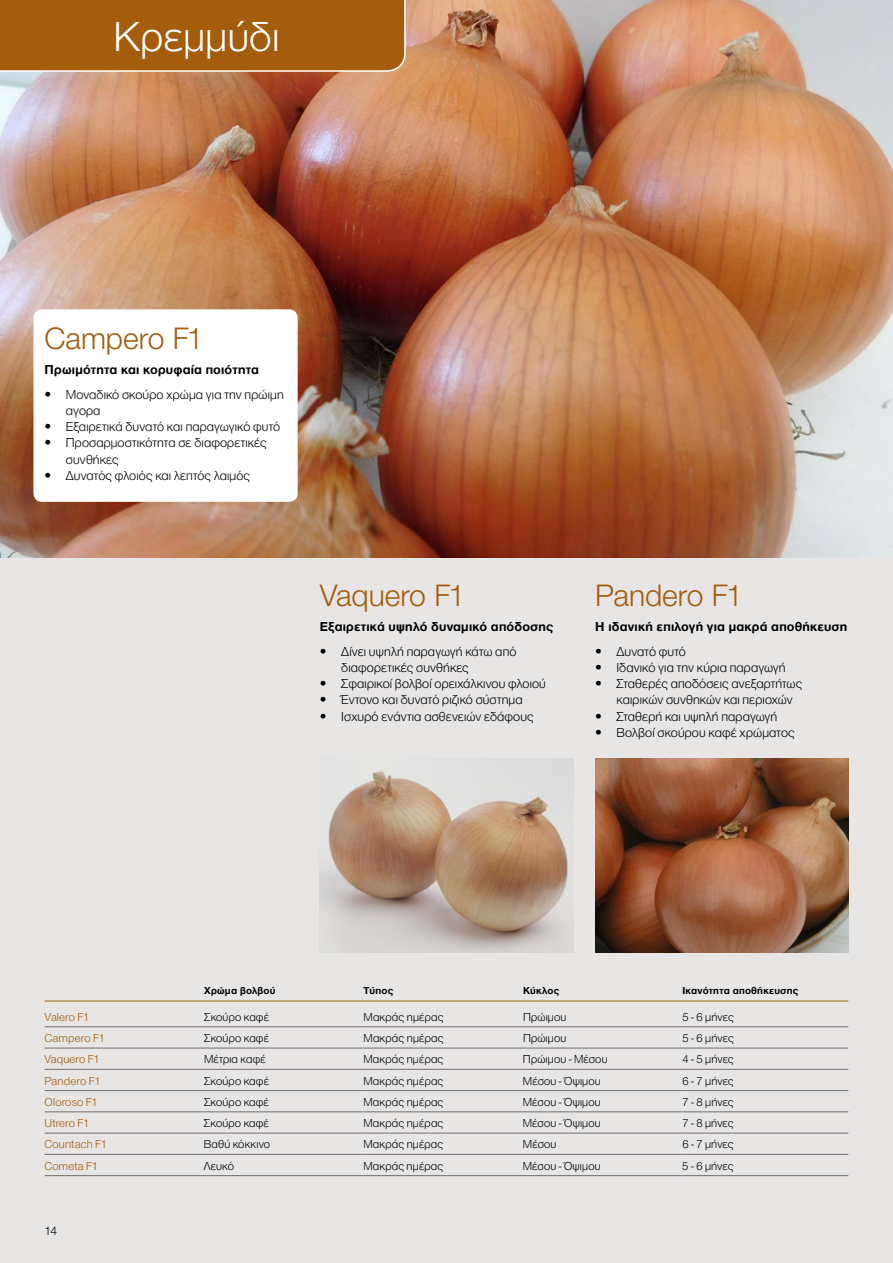
<style>
.page{position:relative;width:893px;height:1263px;background:#e8e5e5}
.page>*{position:absolute;margin:0;border:0;box-sizing:border-box;transform-origin:0 0}
.t1{font:300 43.5px "Helvetica Neue Greek";letter-spacing:.005em;color:#fff}
.t2{font:300 30px "Helvetica Neue LT Pro";letter-spacing:-.005em;color:#a35d0c}
.t3{font:300 13.5px/16.2px "Helvetica Neue Greek";letter-spacing:.01em;color:#000}
.t4{font:700 13.5px "Helvetica Neue Greek";letter-spacing:.015em;color:#000}
.t5{font:300 12px "Helvetica Neue Greek";letter-spacing:.015em;color:#000}
.t6{font:300 12px "Helvetica Neue Greek";letter-spacing:.01em;color:#a35d0c}
.t7{font:300 12px "Helvetica Neue LT Pro";color:#000}
.t8{font:700 10.5px "Helvetica Neue Greek";letter-spacing:.02em;color:#000}
.s1{font-family:"Helvetica Neue LT Pro"}
</style>
<div class="page">
<img style="left:0;top:0;width:893px;height:557px">
<div style="left:33px;top:309px;width:265px;height:193px;background:#fff;border-radius:9px"></div>
<div style="left:0;top:0;width:406px;height:73px;background:#a35d0c"></div>
<hr style="left:45px;top:1026px;width:159px;height:1px;background:#706f6f">
<hr style="left:204px;top:1026px;width:160px;height:1px;background:#706f6f">
<hr style="left:364px;top:1026px;width:159px;height:1px;background:#706f6f">
<hr style="left:523px;top:1026px;width:159px;height:1px;background:#706f6f">
<hr style="left:682px;top:1026px;width:166px;height:1px;background:#706f6f">
<hr style="left:45px;top:1048px;width:159px;height:1px;background:#706f6f">
<hr style="left:204px;top:1048px;width:160px;height:1px;background:#706f6f">
<hr style="left:364px;top:1048px;width:159px;height:1px;background:#706f6f">
<hr style="left:523px;top:1048px;width:159px;height:1px;background:#706f6f">
<hr style="left:682px;top:1048px;width:166px;height:1px;background:#706f6f">
<hr style="left:45px;top:1069px;width:159px;height:1px;background:#706f6f">
<hr style="left:204px;top:1069px;width:160px;height:1px;background:#706f6f">
<hr style="left:364px;top:1069px;width:159px;height:1px;background:#706f6f">
<hr style="left:523px;top:1069px;width:159px;height:1px;background:#706f6f">
<hr style="left:682px;top:1069px;width:166px;height:1px;background:#706f6f">
<hr style="left:45px;top:1090px;width:159px;height:1px;background:#706f6f">
<hr style="left:204px;top:1090px;width:160px;height:1px;background:#706f6f">
<hr style="left:364px;top:1090px;width:159px;height:1px;background:#706f6f">
<hr style="left:523px;top:1090px;width:159px;height:1px;background:#706f6f">
<hr style="left:682px;top:1090px;width:166px;height:1px;background:#706f6f">
<hr style="left:45px;top:1111px;width:159px;height:1px;background:#706f6f">
<hr style="left:204px;top:1111px;width:160px;height:1px;background:#706f6f">
<hr style="left:364px;top:1111px;width:159px;height:1px;background:#706f6f">
<hr style="left:523px;top:1111px;width:159px;height:1px;background:#706f6f">
<hr style="left:682px;top:1111px;width:166px;height:1px;background:#706f6f">
<hr style="left:45px;top:1133px;width:159px;height:1px;background:#706f6f">
<hr style="left:204px;top:1133px;width:160px;height:1px;background:#706f6f">
<hr style="left:364px;top:1133px;width:159px;height:1px;background:#706f6f">
<hr style="left:523px;top:1133px;width:159px;height:1px;background:#706f6f">
<hr style="left:682px;top:1133px;width:166px;height:1px;background:#706f6f">
<hr style="left:45px;top:1154px;width:159px;height:1px;background:#706f6f">
<hr style="left:204px;top:1154px;width:160px;height:1px;background:#706f6f">
<hr style="left:364px;top:1154px;width:159px;height:1px;background:#706f6f">
<hr style="left:523px;top:1154px;width:159px;height:1px;background:#706f6f">
<hr style="left:682px;top:1154px;width:166px;height:1px;background:#706f6f">
<hr style="left:45px;top:1175px;width:159px;height:1px;background:#706f6f">
<hr style="left:204px;top:1175px;width:160px;height:1px;background:#706f6f">
<hr style="left:364px;top:1175px;width:159px;height:1px;background:#706f6f">
<hr style="left:523px;top:1175px;width:159px;height:1px;background:#706f6f">
<hr style="left:682px;top:1175px;width:166px;height:1px;background:#706f6f">
<hr style="left:45px;top:1001px;width:159px;height:1px;background:#a35d0c">
<hr style="left:204px;top:1001px;width:160px;height:1px;background:#a35d0c">
<hr style="left:364px;top:1001px;width:159px;height:1px;background:#a35d0c">
<hr style="left:523px;top:1001px;width:159px;height:1px;background:#a35d0c">
<hr style="left:682px;top:1001px;width:166px;height:1px;background:#a35d0c">
<img style="left:320px;top:759px;width:253px;height:193px">
<img style="left:595px;top:759px;width:253px;height:193px">
<h1 class="t1" style="left:113px;top:14px;width:168px">Κρεμμύδι</h1>
<h2 class="t2" style="left:45px;top:320px;width:160px">Campero F1</h2>
<p class="t4" style="left:45px;top:362px;width:216px">Πρωιμότητα και κορυφαία ποιότητα</p>
<p class="t3" style="left:66px;top:386px;width:219px;text-indent:-21px"><span class="s1">•</span> Μοναδικό σκούρο χρώμα για την πρώιμη αγορα</p>
<p class="t3" style="left:45px;top:418px;width:237px"><span class="s1">•</span> Εξαιρετικά δυνατό και παραγωγικό φυτό</p>
<p class="t3" style="left:66px;top:435px;width:202px;text-indent:-21px"><span class="s1">•</span> Προσαρμοστικότητα σε διαφορετικές συνθήκες</p>
<p class="t3" style="left:45px;top:467px;width:207px"><span class="s1">•</span> Δυνατός φλοιός και λεπτός λαιμός</p>
<h2 class="t2" style="left:320px;top:577px;width:147px">Vaquero F1</h2>
<p class="t4" style="left:320px;top:619px;width:235px">Εξαιρετικά υψηλό δυναμικό απόδοσης</p>
<p class="t3" style="left:341px;top:643px;width:177px;text-indent:-21px"><span class="s1">•</span> Δίνει υψηλή παραγωγή κάτω από διαφορετικές συνθήκες</p>
<p class="t3" style="left:320px;top:675px;width:227px"><span class="s1">•</span> Σφαιρικοί βολβοί ορειχάλκινου φλοιού</p>
<p class="t3" style="left:320px;top:692px;width:204px"><span class="s1">•</span> Έντονο και δυνατό ριζικό σύστημα</p>
<p class="t3" style="left:320px;top:708px;width:215px"><span class="s1">•</span> Ισχυρό ενάντια ασθενειών εδάφους</p>
<h2 class="t2" style="left:595px;top:577px;width:149px">Pandero F1</h2>
<p class="t4" style="left:595px;top:619px;width:253px">Η ιδανική επιλογή για μακρά αποθήκευση</p>
<p class="t3" style="left:595px;top:643px;width:92px"><span class="s1">•</span> Δυνατό φυτό</p>
<p class="t3" style="left:595px;top:659px;width:192px"><span class="s1">•</span> Ιδανικό για την κύρια παραγωγή</p>
<p class="t3" style="left:617px;top:675px;width:187px;text-indent:-21px"><span class="s1">•</span> Σταθερές αποδόσεις ανεξαρτήτως καιρικών συνθηκών και περιοχών</p>
<p class="t3" style="left:595px;top:708px;width:184px"><span class="s1">•</span> Σταθερή και υψηλή παραγωγή</p>
<p class="t3" style="left:595px;top:724px;width:201px"><span class="s1">•</span> Βολβοί σκούρου καφέ χρώματος</p>
<p class="t8" style="left:204px;top:984px;width:73px">Χρώμα βολβού</p>
<p class="t8" style="left:364px;top:984px;width:31px">Tύπος</p>
<p class="t8" style="left:523px;top:984px;width:38px">Κύκλος</p>
<p class="t8" style="left:682px;top:984px;width:117px">Ικανότητα αποθήκευσης</p>
<p class="t6" style="left:45px;top:1010px;width:46px">Valero F1</p>
<p class="t5" style="left:204px;top:1010px;width:67px">Σκούρο καφέ</p>
<p class="t5" style="left:364px;top:1010px;width:81px">Μακράς ημέρας</p>
<p class="t5" style="left:523px;top:1010px;width:45px">Πρώιμου</p>
<p class="t5" style="left:682px;top:1010px;width:53px">5 - 6 μήνες</p>
<p class="t6" style="left:45px;top:1032px;width:62px">Campero F1</p>
<p class="t5" style="left:204px;top:1032px;width:67px">Σκούρο καφέ</p>
<p class="t5" style="left:364px;top:1032px;width:81px">Μακράς ημέρας</p>
<p class="t5" style="left:523px;top:1032px;width:45px">Πρώιμου</p>
<p class="t5" style="left:682px;top:1032px;width:53px">5 - 6 μήνες</p>
<p class="t6" style="left:45px;top:1053px;width:57px">Vaquero F1</p>
<p class="t5" style="left:204px;top:1053px;width:63px">Μέτρια καφέ</p>
<p class="t5" style="left:363px;top:1053px;width:81px">Μακράς ημέρας</p>
<p class="t5" style="left:523px;top:1053px;width:86px">Πρώιμου - Μέσου</p>
<p class="t5" style="left:682px;top:1053px;width:53px">4 - 5 μήνες</p>
<p class="t6" style="left:45px;top:1074px;width:58px">Pandero F1</p>
<p class="t5" style="left:204px;top:1074px;width:67px">Σκούρο καφέ</p>
<p class="t5" style="left:363px;top:1074px;width:81px">Μακράς ημέρας</p>
<p class="t5" style="left:523px;top:1074px;width:79px">Μέσου - Όψιμου</p>
<p class="t5" style="left:682px;top:1074px;width:53px">6 - 7 μήνες</p>
<p class="t6" style="left:45px;top:1095px;width:55px">Oloroso F1</p>
<p class="t5" style="left:204px;top:1095px;width:67px">Σκούρο καφέ</p>
<p class="t5" style="left:363px;top:1095px;width:81px">Μακράς ημέρας</p>
<p class="t5" style="left:523px;top:1095px;width:79px">Μέσου - Όψιμου</p>
<p class="t5" style="left:682px;top:1095px;width:53px">7 - 8 μήνες</p>
<p class="t6" style="left:45px;top:1117px;width:46px">Utrero F1</p>
<p class="t5" style="left:204px;top:1117px;width:67px">Σκούρο καφέ</p>
<p class="t5" style="left:363px;top:1117px;width:81px">Μακράς ημέρας</p>
<p class="t5" style="left:523px;top:1117px;width:79px">Μέσου - Όψιμου</p>
<p class="t5" style="left:682px;top:1117px;width:53px">7 - 8 μήνες</p>
<p class="t6" style="left:45px;top:1138px;width:64px">Countach F1</p>
<p class="t5" style="left:204px;top:1138px;width:68px">Βαθύ κόκκινο</p>
<p class="t5" style="left:363px;top:1138px;width:81px">Μακράς ημέρας</p>
<p class="t5" style="left:523px;top:1138px;width:35px">Mέσου</p>
<p class="t5" style="left:682px;top:1138px;width:53px">6 - 7 μήνες</p>
<p class="t6" style="left:44px;top:1159px;width:55px">Cometa F1</p>
<p class="t5" style="left:204px;top:1159px;width:32px">Λευκό</p>
<p class="t5" style="left:363px;top:1159px;width:81px">Μακράς ημέρας</p>
<p class="t5" style="left:523px;top:1159px;width:79px">Μέσου - Όψιμου</p>
<p class="t5" style="left:682px;top:1159px;width:53px">5 - 6 μήνες</p>
<p class="t7" style="left:45px;top:1224px;width:14px">14</p>
</div>
